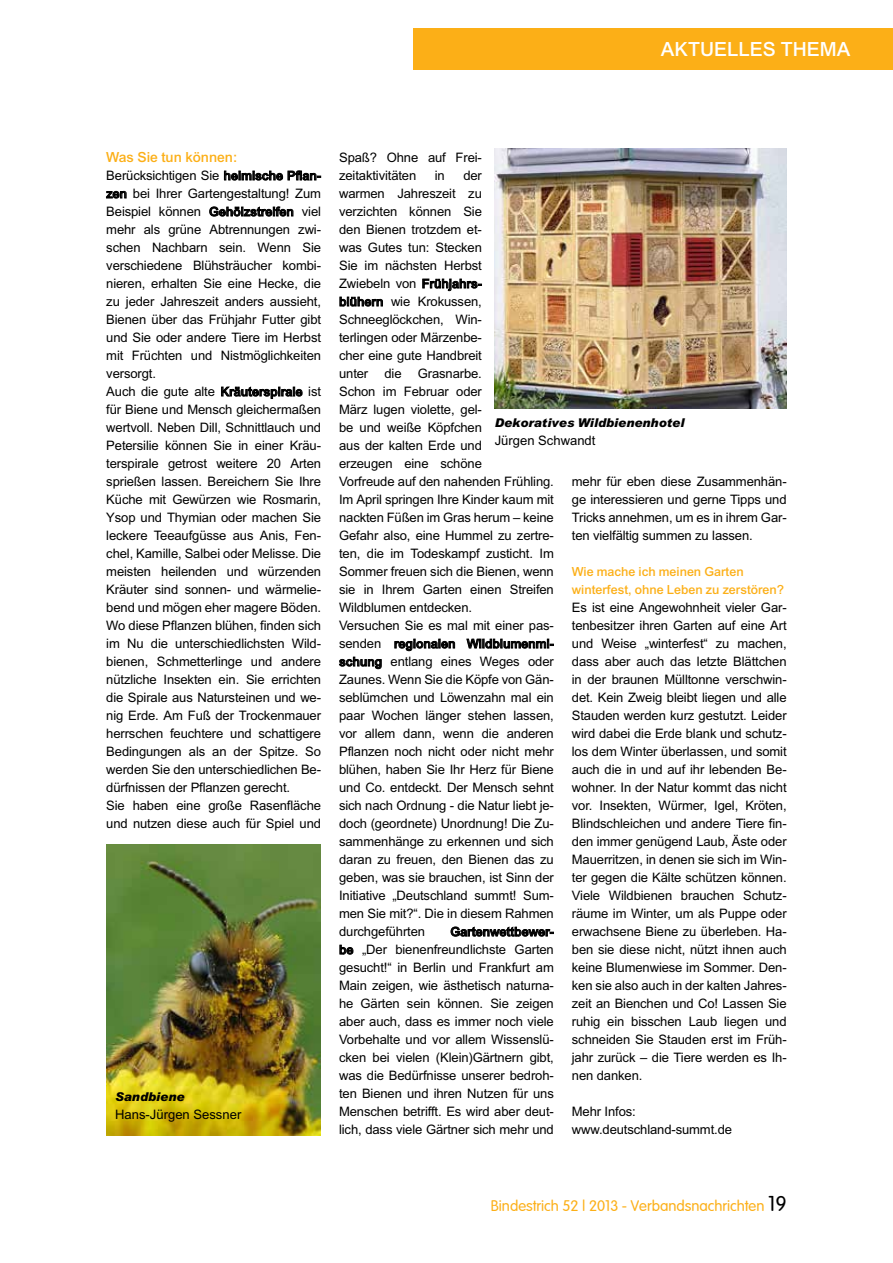
<style>
.page{position:relative;width:893px;height:1263px;background:#fff}
.page>*{position:absolute;margin:0;border:0;box-sizing:border-box;transform-origin:0 0}
.t1{font:21px "Arial Bld";color:#fff}
.t2{font:15px "Vogue Plain";color:#fcaf17}
.t3{font:15px "Arial Bld";color:#fcaf17}
.t4{font:13.5px/18px "Arial Bld";color:#fcaf17}
.t5{font:13.5px "Arial Bld";letter-spacing:.005em;color:#000}
.t6{font:13.05px/18px "Arial";letter-spacing:-.01em;color:#000}
.t7{font:13.05px "BA Rial Bld Itlic";color:#000}
.s1{font-family:"Arial Bld";font-size:13.5px}
.s2{font-family:"Arial";font-size:13.05px}
.s3{font-size:21px;color:#000}
</style>
<div class="page">
<div style="left:414px;top:28px;width:479px;height:42px;background:#fcaf17"></div>
<svg style="left:224px;top:171px;width:97px;height:9px"></svg>
<svg style="left:106px;top:191px;width:20px;height:7px"></svg>
<svg style="left:209px;top:207px;width:84px;height:9px"></svg>
<svg style="left:221px;top:387px;width:81px;height:12px"></svg>
<svg style="left:422px;top:279px;width:60px;height:12px"></svg>
<svg style="left:340px;top:297px;width:43px;height:9px"></svg>
<svg style="left:394px;top:639px;width:61px;height:12px"></svg>
<svg style="left:467px;top:639px;width:87px;height:10px"></svg>
<svg style="left:339px;top:657px;width:43px;height:12px"></svg>
<svg style="left:451px;top:927px;width:103px;height:9px"></svg>
<svg style="left:340px;top:945px;width:13px;height:9px"></svg>
<img style="left:495px;top:149px;width:292px;height:260px">
<img style="left:106px;top:845px;width:214px;height:290px">
<h1 class="t1" style="left:661px;top:35px;width:65px">Aktuelles</h1>
<h1 class="t1" style="left:781px;top:35px;width:68px">Thema</h1>
<p class="t3" style="left:106px;top:147px;width:132px">Was Sie tun können:</p>
<p class="t6" style="left:106px;top:167px;width:216px">Berücksichtigen Sie <span class="s1">heimische Pflan&shy;zen</span> bei Ihrer Gartengestaltung! Zum Beispiel können <span class="s1">Gehölzstreifen</span> viel mehr als grüne Abtrennungen zwi&shy;schen Nachbarn sein. Wenn Sie verschiedene Blühsträucher kombi&shy;nieren, erhalten Sie eine Hecke, die zu jeder Jahreszeit anders aussieht, Bienen über das Frühjahr Futter gibt und Sie oder andere Tiere im Herbst mit Früchten und Nistmöglichkeiten versorgt.<br>Auch die gute alte <span class="s1">Kräuterspirale</span> ist für Biene und Mensch gleichermaßen wertvoll. Neben Dill, Schnittlauch und Petersilie können Sie in einer Kräu&shy;terspirale getrost weitere 20 Arten sprießen lassen. Bereichern Sie Ihre Küche mit Gewürzen wie Rosmarin, Ysop und Thymian oder machen Sie leckere Teeaufgüsse aus Anis, Fen&shy;chel, Kamille, Salbei oder Melisse. Die meisten heilenden und würzenden Kräuter sind sonnen- und wärmelie&shy;bend und mögen eher magere Böden.<br>Wo diese Pflanzen blühen, finden sich im Nu die unterschiedlichsten Wild&shy;bienen, Schmetterlinge und andere nützliche Insekten ein. Sie errichten die Spirale aus Natursteinen und we&shy;nig Erde. Am Fuß der Trockenmauer herrschen feuchtere und schattigere Bedingungen als an der Spitze. So werden Sie den unterschiedlichen Be&shy;dürfnissen der Pflanzen gerecht.<br>Sie haben eine große Rasenfläche und nutzen diese auch für Spiel und</p>
<p class="t7" style="left:115px;top:1088px;width:71px">Sandbiene</p>
<p class="t6" style="left:115px;top:1106px;width:128px">Hans-Jürgen Sessner</p>
<p class="t6" style="left:339px;top:149px;width:144px">Spaß? Ohne auf Frei&shy;zeitaktivitäten</p>
<p class="t6" style="left:339px;top:167px;width:216px;text-indent:124px">der<br>warmen Jahreszeit zu<br>verzichten können Sie<br>den Bienen trotzdem et-<br>was Gutes tun: Stecken<br>Sie im nächsten Herbst<br>Zwiebeln von <span class="s1">Frühjahrs-<br>blühern</span> wie Krokussen,<br>Schneeglöckchen, Win-<br>terlingen oder Märzenbe-<br>cher eine gute Handbreit<br>unter die Grasnarbe.<br>Schon im Februar oder<br>März lugen violette, gel-<br>be und weiße Köpfchen<br>aus der kalten Erde und<br>erzeugen eine schöne<br>Vorfreude auf den nahenden Frühling.<br>Im April springen Ihre Kinder kaum mit nackten Füßen im Gras herum – keine<br>Gefahr also, eine Hummel zu zertre&shy;ten, die im Todeskampf zusticht. Im<br>Sommer freuen sich die Bienen, wenn sie in Ihrem Garten einen Streifen<br>Wildblumen entdecken.<br>Versuchen Sie es mal mit einer pas-</p>
<p class="t5" style="left:339px;top:635px;width:216px"><span class="s2">senden</span> regionalen Wildblumenmi-</p>
<p class="t6" style="left:339px;top:653px;width:216px;text-align:justify"><span class="s1">schung</span> entlang eines Weges oder Zaunes. Wenn Sie die Köpfe von Gän&shy;seblümchen und Löwenzahn mal ein paar Wochen länger stehen lassen, vor allem dann, wenn die anderen Pflanzen noch nicht oder nicht mehr blühen, haben Sie Ihr Herz für Biene und Co. entdeckt. Der Mensch sehnt sich nach Ordnung - die Natur liebt je&shy;doch (geordnete) Unordnung! Die Zu&shy;sammenhänge zu erkennen und sich daran zu freuen, den Bienen das zu geben, was sie brauchen, ist Sinn der Initiative „Deutschland summt! Sum&shy;men Sie mit?“. Die in diesem Rahmen durchgeführten</p>
<p class="t6" style="left:435px;top:167px;width:12px">in</p>
<p class="t7" style="left:495px;top:414px;width:191px">Dekoratives Wildbienenhotel</p>
<p class="t6" style="left:495px;top:431px;width:102px">Jürgen Schwandt</p>
<p class="t6" style="left:572px;top:473px;width:216px;text-align:justify">mehr für eben diese Zusammenhän&shy;ge interessieren und gerne Tipps und Tricks annehmen, um es in ihrem Gar&shy;ten vielfältig summen zu lassen.</p>
<p class="t4" style="left:572px;top:564px;width:214px">Wie mache ich meinen Garten winterfest, ohne Leben zu zerstören?</p>
<p class="t6" style="left:572px;top:599px;width:216px;text-align:justify">Es ist eine Angewohnheit vieler Gar&shy;tenbesitzer ihren Garten auf eine Art und Weise „winterfest“ zu machen, dass aber auch das letzte Blättchen in der braunen Mülltonne verschwin&shy;det. Kein Zweig bleibt liegen und alle Stauden werden kurz gestutzt. Leider wird dabei die Erde blank und schutz&shy;los dem Winter überlassen, und somit auch die in und auf ihr lebenden Be&shy;wohner. In der Natur kommt das nicht vor. Insekten, Würmer, Igel, Kröten, Blindschleichen und andere Tiere fin&shy;den immer genügend Laub, Äste oder Mauerritzen, in denen sie sich im Win&shy;ter gegen die Kälte schützen können.<br>Viele Wildbienen brauchen Schutz&shy;räume im Winter, um als Puppe oder erwachsene Biene zu überleben. Ha&shy;ben sie diese nicht, nützt ihnen auch keine Blumenwiese im Sommer. Den&shy;ken sie also auch in der kalten Jahres&shy;zeit an Bienchen und Co! Lassen Sie ruhig ein bisschen Laub liegen und schneiden Sie Stauden erst im Früh&shy;jahr zurück – die Tiere werden es Ih&shy;nen danken.</p>
<p class="t6" style="left:572px;top:1103px;width:162px">Mehr Infos: www.deutschland-summt.de</p>
<p class="t5" style="left:450px;top:923px;width:105px">Gartenwettbewer-</p>
<p class="t6" style="left:339px;top:941px;width:216px;text-align:justify"><span class="s1">be</span> „Der bienenfreundlichste Garten gesucht!“ in Berlin und Frankfurt am Main zeigen, wie ästhetisch naturna&shy;he Gärten sein können. Sie zeigen aber auch, dass es immer noch viele Vorbehalte und vor allem Wissenslü&shy;cken bei vielen (Klein)Gärtnern gibt, was die Bedürfnisse unserer bedroh&shy;ten Bienen und ihren Nutzen für uns Menschen betrifft. Es wird aber deut&shy;lich, dass viele Gärtner sich mehr und</p>
<p class="t2" style="left:491px;top:1197px;width:297px">Bindestrich 52 | 2013 - Verbandsnachrichten <span class="s3">19</span></p>
</div>
